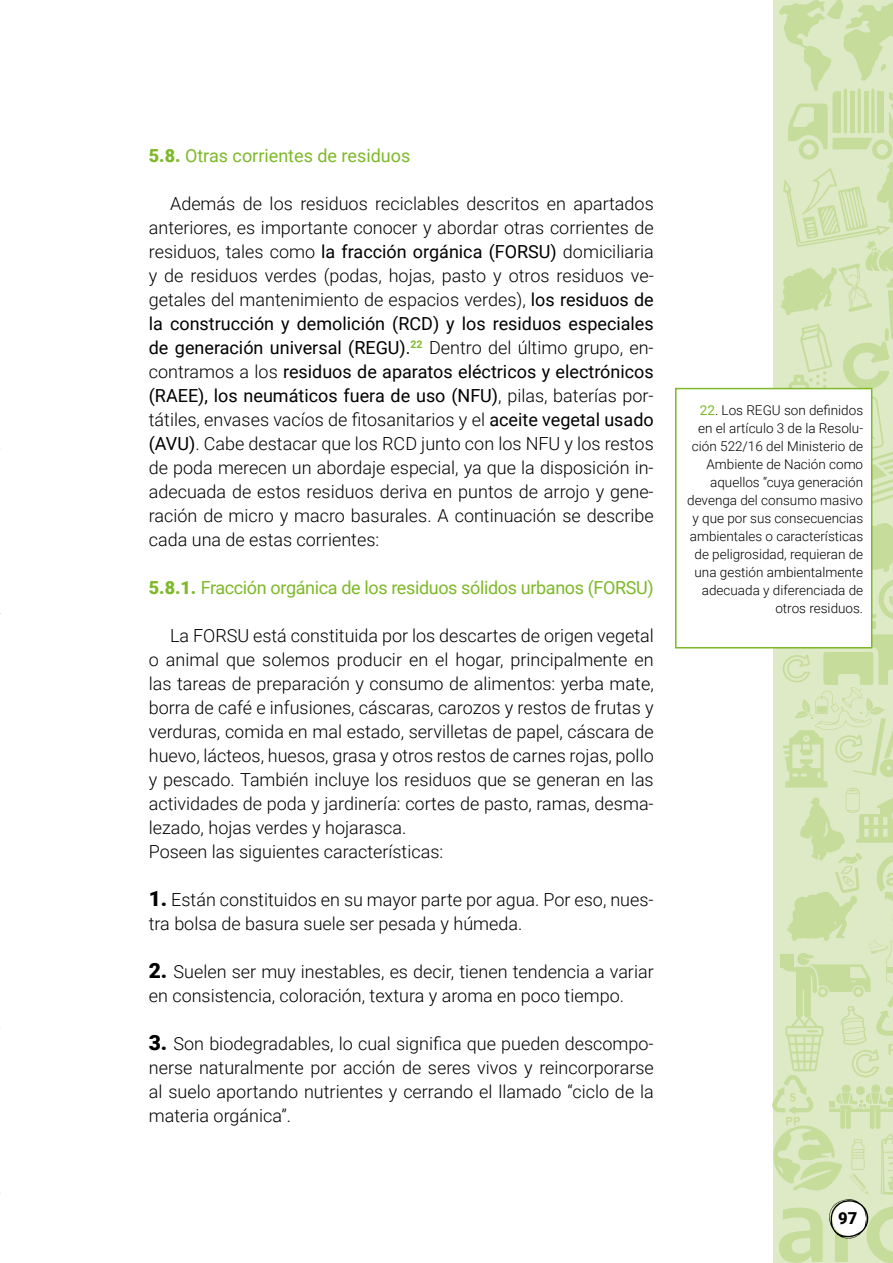
<style>
.page{position:relative;width:893px;height:1263px;background:#fff}
.page>*{position:absolute;margin:0;border:0;box-sizing:border-box;transform-origin:0 0}
.t1{font:300 18px/24px "Roboto";color:#000}
.t2{font:18px "Roboto";letter-spacing:-.02em;color:#7db928}
.t3{font:18px "Roboto";color:#7db928}
.t4{font:900 16.5px "Roboto";color:#000}
.t5{font:300 13.5px/18px "Roboto";color:#000;text-align:right}
.s1{font-weight:900}
.s2{font-weight:400}
.s3{font-weight:900;font-size:21px}
.s4{font-weight:400;color:#7db928}
</style>
<div class="page">
<svg style="left:771px;top:0;width:122px;height:1263px;background:#d7e5b9"></svg>
<div style="left:675px;top:388px;width:197px;height:260px;background:#fff;border:2px solid #7db928"></div>
<p class="t3" style="left:149px;top:143px;width:263px"><span class="s1">5.8.</span> Otras corrientes de residuos</p>
<p class="t1" style="left:149px;top:191px;width:506px;text-align:justify;text-indent:21px">Además de los residuos reciclables descritos en apartados anteriores, es importante conocer y abordar otras corrientes de residuos, tales como <span class="s2">la fracción orgánica (FORSU)</span> domiciliaria y de residuos verdes (podas, hojas, pasto y otros residuos ve&shy;getales del mantenimiento de espacios verdes), <span class="s2">los residuos de la construcción y demolición (RCD) y los residuos especiales de generación universal (REGU).</span><sup>22</sup> Dentro del último grupo, en&shy;contramos a los <span class="s2">residuos de aparatos eléctricos y electrónicos (RAEE), los neumáticos fuera de uso (NFU)</span>, pilas, baterías por&shy;tátiles, envases vacíos de fitosanitarios y el <span class="s2">aceite vegetal usado (AVU)</span>. Cabe destacar que los RCD junto con los NFU y los restos de poda merecen un abordaje especial, ya que la disposición in&shy;adecuada de estos residuos deriva en puntos de arrojo y gene&shy;ración de micro y macro basurales. A continuación se describe cada una de estas corrientes:</p>
<p class="t2" style="left:149px;top:575px;width:506px"><span class="s1">5.8.1.</span> Fracción orgánica de los residuos sólidos urbanos (FORSU)</p>
<p class="t1" style="left:149px;top:623px;width:506px;text-indent:21px">La FORSU está constituida por los descartes de origen vegetal o animal que solemos producir en el hogar, principalmente en las tareas de preparación y consumo de alimentos: yerba mate, borra de café e infusiones, cáscaras, carozos y restos de frutas y verduras, comida en mal estado, servilletas de papel, cáscara de huevo, lácteos, huesos, grasa y otros restos de carnes rojas, pollo y pescado. También incluye los residuos que se generan en las actividades de poda y jardinería: cortes de pasto, ramas, desma&shy;lezado, hojas verdes y hojarasca.<br>Poseen las siguientes características:</p>
<p class="t1" style="left:149px;top:887px;width:506px"><span class="s3">1.</span> Están constituidos en su mayor parte por agua. Por eso, nues&shy;tra bolsa de basura suele ser pesada y húmeda.</p>
<p class="t1" style="left:149px;top:959px;width:506px"><span class="s3">2.</span> Suelen ser muy inestables, es decir, tienen tendencia a variar en consistencia, coloración, textura y aroma en poco tiempo.</p>
<p class="t1" style="left:149px;top:1031px;width:506px;text-align:justify"><span class="s3">3.</span> Son biodegradables, lo cual significa que pueden descompo&shy;nerse naturalmente por acción de seres vivos y reincorporarse al suelo aportando nutrientes y cerrando el llamado “ciclo de la materia orgánica”.</p>
<p class="t5" style="left:687px;top:401px;width:177px"><span class="s4">22</span>. Los REGU son definidos en el artículo 3 de la Resolu&shy;ción 522/16 del Ministerio de<br>Ambiente de Nación como aquellos “cuya generación devenga del consumo masivo y que por sus consecuencias ambientales o características de peligrosidad, requieran de una gestión ambientalmente adecuada y diferenciada de otros residuos.</p>
<p class="t4" style="left:838px;top:1207px;width:21px">97</p>
</div>
